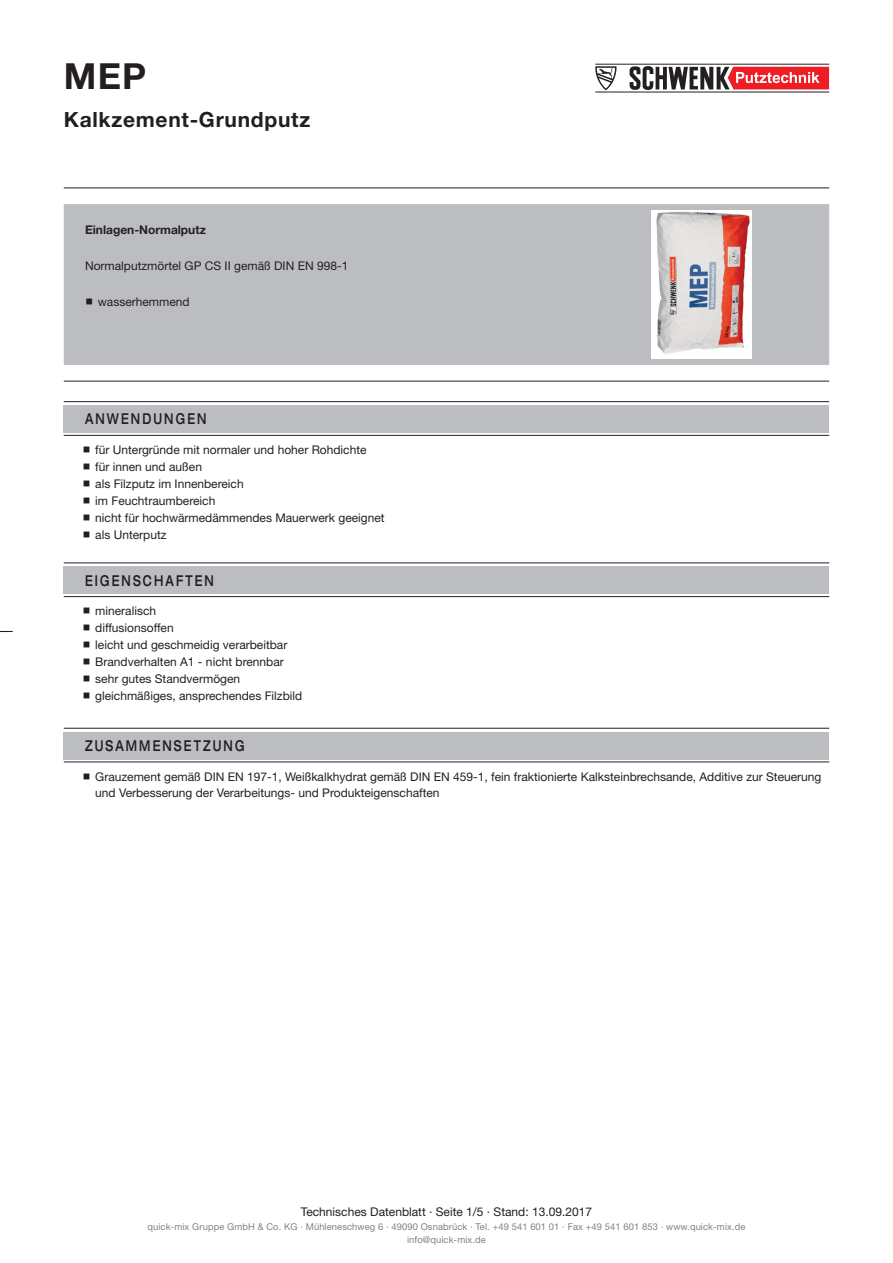
<style>
.page{position:relative;width:893px;height:1263px;background:#fff}
.page>*{position:absolute;margin:0;border:0;box-sizing:border-box;transform-origin:0 0}
.CB_AF_Titel{font:700 36px "Helvetica Neue LT Std";color:#231f20}
.CB_AF_Untertitel{font:700 21px "Helvetica Neue LT Std";letter-spacing:.035em;color:#231f20}
.t1{font:500 expanded 15px "Helvetica Neue LT Std";letter-spacing:.2em;color:#231f20;scale:.7 1}
.CB_AF_Fusszeile_1{font:12px/16.8px "Helvetica Neue LT Std";color:#231f20}
.t2{font:700 12px "Helvetica Neue LT Std";color:#231f20}
.CB_AF_Fusszeile_2{font:9.3px "Helvetica Neue LT Std";letter-spacing:.01em;color:#808285}
</style>
<div class="page">
<svg style="left:0;top:631px;width:13px;height:1px"></svg>
<div style="left:64px;top:204px;width:765px;height:161px;background:#bcbdc0"></div>
<hr style="left:64px;top:381px;width:510px;height:1px;background:#231f20">
<hr style="left:574px;top:381px;width:255px;height:1px;background:#231f20">
<img style="left:651px;top:210px;width:101px;height:149px">
<div style="left:64px;top:405px;width:765px;height:28px;background:#bcbdc0"></div>
<hr style="left:64px;top:401px;width:765px;height:1px;background:#231f20">
<hr style="left:64px;top:435px;width:765px;height:1px;background:#231f20">
<div style="left:64px;top:566px;width:765px;height:28px;background:#bcbdc0"></div>
<hr style="left:64px;top:562px;width:765px;height:1px;background:#231f20">
<hr style="left:64px;top:596px;width:765px;height:1px;background:#231f20">
<div style="left:64px;top:732px;width:765px;height:27px;background:#bcbdc0"></div>
<hr style="left:64px;top:728px;width:765px;height:1px;background:#231f20">
<hr style="left:64px;top:761px;width:765px;height:1px;background:#231f20">
<hr style="left:595px;top:64px;width:234px;height:1px;background:#231f20">
<hr style="left:595px;top:92px;width:234px;height:1px;background:#231f20">
<svg style="left:595px;top:66px;width:21px;height:24px"></svg>
<svg style="left:629px;top:66px;width:200px;height:24px"></svg>
<hr style="left:64px;top:188px;width:765px;height:1px;background:#231f20">
<svg style="left:86px;top:298px;width:6px;height:6px"></svg>
<p class="CB_AF_Titel" style="left:64px;top:54px;width:84px">MEP</p>
<p class="CB_AF_Untertitel" style="left:64px;top:106px;width:248px">Kalkzement-Grundputz</p>
<p class="t2" style="left:85px;top:222px;width:122px">Einlagen-Normalputz</p>
<p class="CB_AF_Fusszeile_1" style="left:85px;top:257px;width:265px">Normalputzmörtel GP CS II gemäß DIN EN 998-1</p>
<p class="CB_AF_Fusszeile_1" style="left:98px;top:293px;width:93px">wasserhemmend</p>
<p class="t1" style="left:85px;top:410px;width:175px">ANWENDUNGEN</p>
<p class="CB_AF_Fusszeile_1" style="left:95px;top:441px;width:291px">für Untergründe mit normaler und hoher Rohdichte<br>für innen und außen<br>als Filzputz im Innenbereich<br>im Feuchtraumbereich<br>nicht für hochwärmedämmendes Mauerwerk geeignet als Unterputz</p>
<p class="t1" style="left:85px;top:571px;width:186px">EIGENSCHAFTEN</p>
<p class="CB_AF_Fusszeile_1" style="left:95px;top:602px;width:208px">mineralisch<br>diffusionsoffen<br>leicht und geschmeidig verarbeitbar<br>Brandverhalten A1 - nicht brennbar sehr gutes Standvermögen gleichmäßiges, ansprechendes Filzbild</p>
<p class="t1" style="left:85px;top:736px;width:229px">ZUSAMMENSETZUNG</p>
<p class="CB_AF_Fusszeile_1" style="left:95px;top:768px;width:728px">Grauzement gemäß DIN EN 197-1, Weißkalkhydrat gemäß DIN EN 459-1, fein fraktionierte Kalksteinbrechsande, Additive zur Steuerung und Verbesserung der Verarbeitungs- und Produkteigenschaften</p>
<p class="CB_AF_Fusszeile_1" style="left:301px;top:1203px;width:293px">Technisches Datenblatt · Seite 1/5 · Stand: 13.09.2017</p>
<p class="CB_AF_Fusszeile_2" style="left:147px;top:1221px;width:600px">quick-mix Gruppe GmbH &amp; Co. KG · Mühleneschweg 6 · 49090 Osnabrück · Tel. +49 541 601 01 · Fax +49 541 601 853 · www.quick-mix.de</p>
<p class="CB_AF_Fusszeile_2" style="left:407px;top:1234px;width:80px">info@quick-mix.de</p>
</div>
